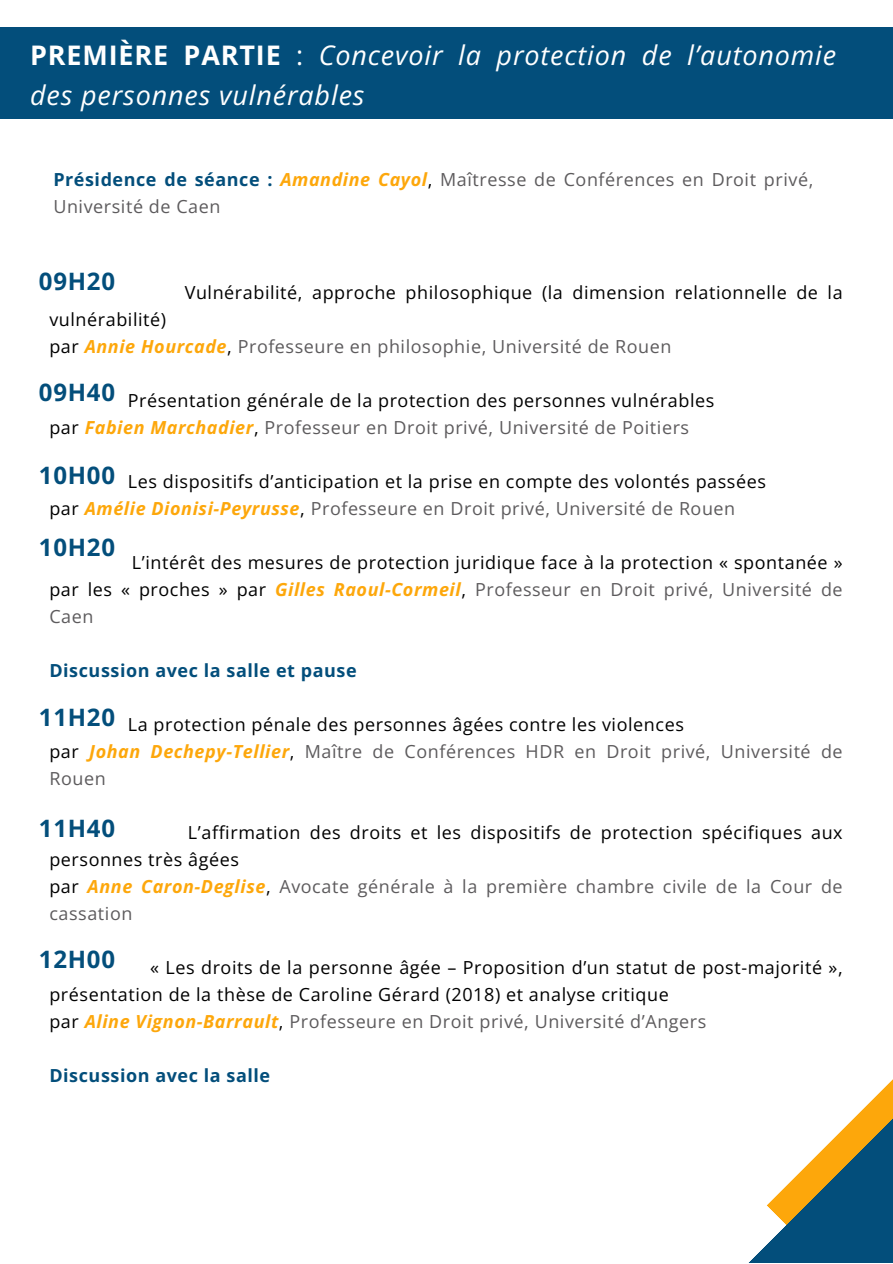
<style>
.page{position:relative;width:893px;height:1264px;background:#fff}
.page>*{position:absolute;margin:0;border:0;box-sizing:border-box;transform-origin:0 0}
.t1{font:italic 27px/39.3px "Open Sans";letter-spacing:.03em;color:#fff}
.t2{font:700 24px "Open Sans";letter-spacing:.03em;color:#034e7b}
.t3{font:18px/27px "Open Sans";letter-spacing:.03em;color:#000}
.t4{font:18px/27px "Open Sans";letter-spacing:.03em;color:#5d5b5d}
.t5{font:700 18px "Open Sans";letter-spacing:.03em;color:#034e7b}
.s1{font-weight:700;font-style:normal}
.s2{font-style:normal}
.s3{font-weight:700;color:#034e7b}
.s4{font-weight:700;font-style:italic;color:#fda70b}
.s5{color:#000}
.s6{color:#5d5b5d}
</style>
<div class="page">
<div style="left:0;top:27px;width:892px;height:92px;background:#034e7b"></div>
<svg style="left:749px;top:1080px;width:143px;height:182px"></svg>
<p class="t1" style="left:30px;top:35px;width:807px"><span class="s1">PREMIÈRE PARTIE</span> <span class="s2">:</span> Concevoir la protection de l’autonomie des personnes vulnérables</p>
<p class="t4" style="left:53px;top:166px;width:761px"><span class="s3">Présidence de séance :</span> <span class="s4">Amandine Cayol</span><span class="s5">,</span> Maîtresse de Conférences en Droit privé,<br>Université de Caen</p>
<p class="t2" style="left:39px;top:264px;width:78px">09H20</p>
<p class="t3" style="left:185px;top:278px;width:659px">Vulnérabilité, approche philosophique (la dimension relationnelle de la</p>
<p class="t3" style="left:49px;top:305px;width:118px">vulnérabilité)</p>
<p class="t4" style="left:49px;top:332px;width:623px"><span class="s5">par</span> <span class="s4">Annie Hourcade</span><span class="s5">,</span> Professeure en philosophie, Université de Rouen</p>
<p class="t3" style="left:128px;top:386px;width:588px">Présentation générale de la protection des personnes vulnérables</p>
<p class="t4" style="left:49px;top:413px;width:641px"><span class="s5">par</span> <span class="s4">Fabien Marchadier</span><span class="s5">,</span> Professeur en Droit privé, Université de Poitiers</p>
<p class="t3" style="left:128px;top:467px;width:639px">Les dispositifs d’anticipation et la prise en compte des volontés passées</p>
<p class="t4" style="left:49px;top:494px;width:687px"><span class="s5">par</span> <span class="s4">Amélie Dionisi-Peyrusse</span><span class="s5">,</span> Professeure en Droit privé, Université de Rouen</p>
<p class="t3" style="left:49px;top:548px;width:794px;text-align:justify;text-indent:82px">L’intérêt des mesures de protection juridique face à la protection « spontanée » par les « proches » par <span class="s4">Gilles Raoul-Cormeil</span>, <span class="s6">Professeur en Droit privé, Université de Caen</span></p>
<p class="t5" style="left:49px;top:657px;width:309px">Discussion avec la salle et pause</p>
<p class="t3" style="left:128px;top:710px;width:557px">La protection pénale des personnes âgées contre les violences</p>
<p class="t4" style="left:49px;top:737px;width:794px"><span class="s5">par</span> <span class="s4">Johan Dechepy-Tellier</span><span class="s5">,</span> Maître de Conférences HDR en Droit privé, Université de<br>Rouen</p>
<p class="t3" style="left:49px;top:818px;width:794px;text-indent:139px">L’affirmation des droits et les dispositifs de protection spécifiques aux personnes très âgées</p>
<p class="t4" style="left:49px;top:872px;width:794px"><span class="s5">par</span> <span class="s4">Anne Caron-Deglise</span><span class="s5">,</span> Avocate générale à la première chambre civile de la Cour de cassation</p>
<p class="t3" style="left:49px;top:953px;width:794px;text-indent:101px">« Les droits de la personne âgée – Proposition d’un statut de post-majorité », présentation de la thèse de Caroline Gérard (2018) et analyse critique</p>
<p class="t4" style="left:49px;top:1007px;width:658px"><span class="s5">par</span> <span class="s4">Aline Vignon-Barrault</span><span class="s5">,</span> Professeure en Droit privé, Université d’Angers</p>
<p class="t5" style="left:49px;top:1062px;width:222px">Discussion avec la salle</p>
<p class="t2" style="left:39px;top:375px;width:78px">09H40</p>
<p class="t2" style="left:39px;top:458px;width:78px">10H00</p>
<p class="t2" style="left:39px;top:531px;width:78px">10H20</p>
<p class="t2" style="left:39px;top:700px;width:78px">11H20</p>
<p class="t2" style="left:39px;top:811px;width:78px">11H40</p>
<p class="t2" style="left:39px;top:942px;width:78px">12H00</p>
</div>
